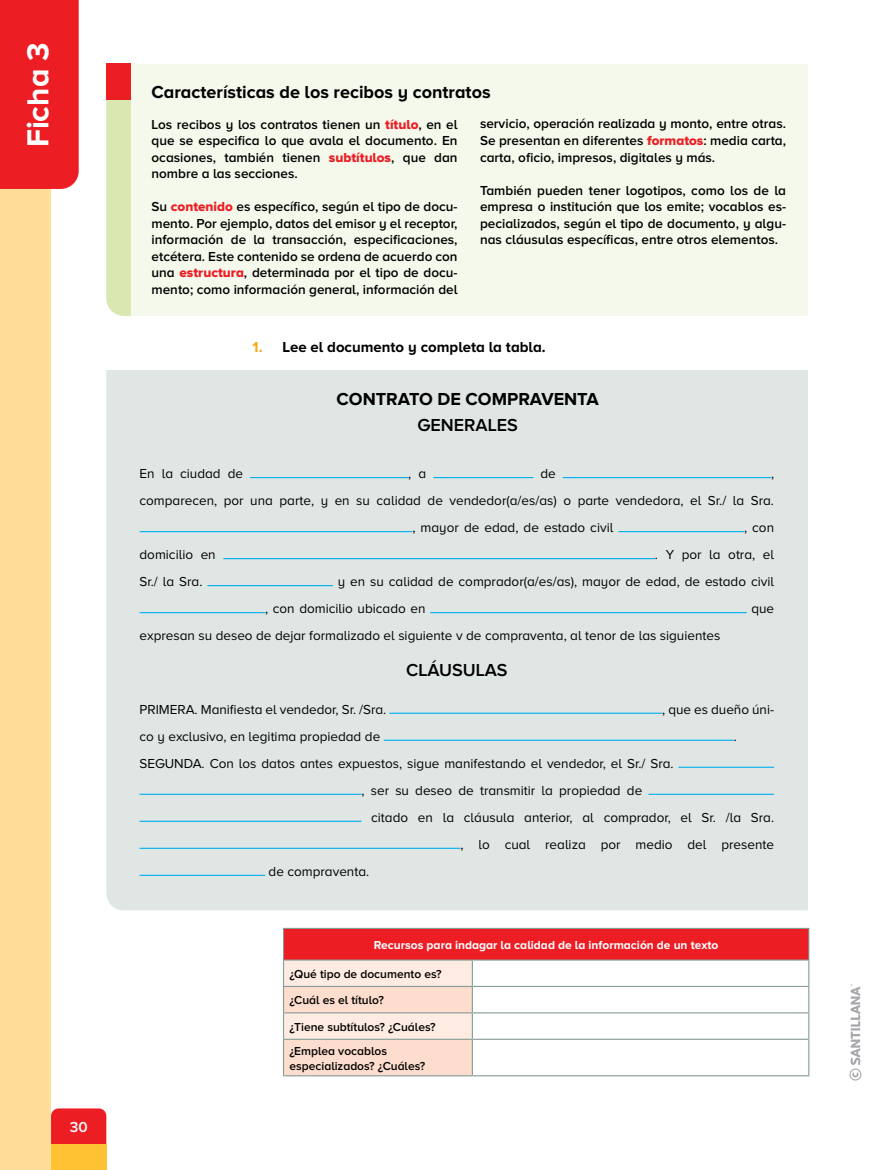
<style>
.page{position:relative;width:893px;height:1170px;background:#fff}
.page>*{position:absolute;margin:0;border:0;box-sizing:border-box;transform-origin:0 0}
.t1{font:700 31.5px "Proxima Nova A";color:#fff}
.t2{font:700 18px "Proxima Nova A";color:#000}
.t3{font:600 18px "Proxima Nova A";color:#000}
.t4{font:700 15px "Proxima Nova A";color:#000}
.t5{font:600 15px "Proxima Nova A";color:#fff}
.t6{font:600 13.5px/16.5px "Proxima Nova A";color:#000;text-align:justify}
.t7{font:13.5px/27px "Proxima Nova A";color:#000}
.t8{font:600 12px/26.4px "Proxima Nova A";color:#000}
.t9{font:700 12px "Proxima Nova A";color:#fff}
.s1{font-family:"Proxima Nova A Extrabld";font-weight:400;color:#ed1d24}
.s2{color:#faa81a}
</style>
<div class="page">
<div style="left:0;top:172px;width:51px;height:997px;background:#ffde9a"></div>
<div style="left:0;top:0;width:79px;height:189px;background:#ed1d24"></div>
<div style="left:51px;top:1108px;width:55px;height:36px;background:#ed1d24"></div>
<div style="left:51px;top:1144px;width:55px;height:25px;background:#fec232"></div>
<div style="left:131px;top:64px;width:677px;height:252px;background:#f5f9ec"></div>
<div style="left:106px;top:370px;width:702px;height:540px;background:#dfe6e4"></div>
<hr style="left:250px;top:477px;width:158px;height:1px;background:#00aeef">
<hr style="left:433px;top:477px;width:100px;height:1px;background:#00aeef">
<hr style="left:563px;top:477px;width:208px;height:1px;background:#00aeef">
<hr style="left:140px;top:531px;width:272px;height:1px;background:#00aeef">
<hr style="left:618px;top:531px;width:126px;height:1px;background:#00aeef">
<hr style="left:223px;top:558px;width:432px;height:1px;background:#00aeef">
<hr style="left:207px;top:585px;width:126px;height:1px;background:#00aeef">
<hr style="left:140px;top:612px;width:125px;height:1px;background:#00aeef">
<hr style="left:430px;top:612px;width:317px;height:1px;background:#00aeef">
<hr style="left:389px;top:712px;width:273px;height:1px;background:#00aeef">
<hr style="left:384px;top:739px;width:350px;height:1px;background:#00aeef">
<hr style="left:679px;top:766px;width:95px;height:1px;background:#00aeef">
<hr style="left:140px;top:793px;width:221px;height:1px;background:#00aeef">
<hr style="left:648px;top:793px;width:126px;height:1px;background:#00aeef">
<hr style="left:140px;top:820px;width:221px;height:1px;background:#00aeef">
<hr style="left:140px;top:847px;width:320px;height:1px;background:#00aeef">
<hr style="left:140px;top:874px;width:125px;height:1px;background:#00aeef">
<div style="left:106px;top:100px;width:25px;height:216px;background:#d9e8b0"></div>
<div style="left:106px;top:64px;width:25px;height:36px;background:#ed1d24"></div>
<div style="left:283px;top:928px;width:526px;height:31px;background:#ed1d24"></div>
<svg style="left:283px;top:960px;width:526px;height:115px"></svg>
<hr style="left:283px;top:1038px;width:189px;height:1px;background:#869c96">
<hr style="left:283px;top:1039px;width:1px;height:36px;background:#869c96">
<hr style="left:472px;top:1038px;width:337px;height:1px;background:#869c96">
<hr style="left:472px;top:1039px;width:1px;height:36px;background:#869c96">
<hr style="left:808px;top:1039px;width:1px;height:36px;background:#869c96">
<hr style="left:283px;top:1075px;width:189px;height:1px;background:#869c96">
<hr style="left:472px;top:1075px;width:337px;height:1px;background:#869c96">
<hr style="left:283px;top:927px;width:189px;height:1px;background:#869c96">
<hr style="left:283px;top:928px;width:1px;height:31px;background:#869c96">
<hr style="left:472px;top:927px;width:337px;height:1px;background:#869c96">
<hr style="left:283px;top:959px;width:189px;height:1px;background:#869c96">
<hr style="left:808px;top:928px;width:1px;height:31px;background:#869c96">
<hr style="left:472px;top:959px;width:337px;height:1px;background:#869c96">
<svg style="left:849px;top:984px;width:12px;height:96px"></svg>
<h1 class="t1" style="left:20px;top:147px;width:106px;rotate:-90deg">Ficha 3</h1>
<p class="t5" style="left:70px;top:1118px;width:19px">30</p>
<h2 class="t2" style="left:152px;top:82px;width:341px">Características de los recibos y contratos</h2>
<p class="t6" style="left:152px;top:115px;width:308px">Los recibos y los contratos tienen un <span class="s1">título</span>, en el que se especifica lo que avala el documento. En ocasiones, también tienen <span class="s1">subtítulos</span>, que dan nombre a las secciones.</p>
<p class="t6" style="left:152px;top:198px;width:308px">Su <span class="s1">contenido</span> es específico, según el tipo de docu&shy;mento. Por ejemplo, datos del emisor y el receptor, información de la transacción, especificaciones, etcétera. Este contenido se ordena de acuerdo con una <span class="s1">estructura</span>, determinada por el tipo de docu&shy;mento; como información general, información del</p>
<p class="t6" style="left:480px;top:115px;width:308px">servicio, operación realizada y monto, entre otras.<br>Se presentan en diferentes <span class="s1">formatos</span>: media carta, carta, oficio, impresos, digitales y más.</p>
<p class="t6" style="left:480px;top:181px;width:308px">También pueden tener logotipos, como los de la empresa o institución que los emite; vocablos es&shy;pecializados, según el tipo de documento, y algu&shy;nas cláusulas específicas, entre otros elementos.</p>
<p class="t4" style="left:253px;top:338px;width:295px"><span class="s2">1.</span> Lee el documento y completa la tabla.</p>
<h2 class="t2" style="left:337px;top:389px;width:264px">CONTRATO DE COMPRAVENTA</h2>
<h2 class="t3" style="left:418px;top:414px;width:102px">GENERALES</h2>
<p class="t7" style="left:140px;top:460px;width:105px">En la ciudad de</p>
<p class="t7" style="left:408px;top:460px;width:19px">, a</p>
<p class="t7" style="left:540px;top:460px;width:17px">de</p>
<p class="t7" style="left:771px;top:460px;width:5px">,</p>
<p class="t7" style="left:140px;top:487px;width:636px">comparecen, por una parte, y en su calidad de vendedor(a/es/as) o parte vendedora, el Sr./ la Sra.</p>
<p class="t7" style="left:412px;top:514px;width:202px">, mayor de edad, de estado civil</p>
<p class="t7" style="left:744px;top:514px;width:32px">, con</p>
<p class="t7" style="left:140px;top:541px;width:78px">domicilio en</p>
<p class="t7" style="left:655px;top:541px;width:121px">. Y por la otra, el</p>
<p class="t7" style="left:140px;top:568px;width:64px">Sr./ la Sra.</p>
<p class="t7" style="left:265px;top:568px;width:510px;text-indent:73px">y en su calidad de comprador(a/es/as), mayor de edad, de estado civil , con domicilio ubicado en</p>
<p class="t7" style="left:751px;top:595px;width:24px">que</p>
<p class="t7" style="left:140px;top:622px;width:582px">expresan su deseo de dejar formalizado el siguiente v de compraventa, al tenor de las siguientes</p>
<h2 class="t3" style="left:406px;top:660px;width:103px">CLÁUSULAS</h2>
<p class="t7" style="left:140px;top:695px;width:248px">PRIMERA. Manifiesta el vendedor, Sr. /Sra.</p>
<p class="t7" style="left:662px;top:695px;width:113px">, que es dueño úni-</p>
<p class="t7" style="left:140px;top:722px;width:242px">co y exclusivo, en legitima propiedad de</p>
<p class="t7" style="left:734px;top:722px;width:5px">.</p>
<p class="t7" style="left:361px;top:749px;width:314px;text-indent:-222px">SEGUNDA. Con los datos antes expuestos, sigue manifestando el vendedor, el Sr./ Sra. , ser su deseo de transmitir la propiedad de</p>
<p class="t7" style="left:371px;top:803px;width:404px;text-align:right">citado en la cláusula anterior, al comprador, el Sr. /la Sra. , lo cual realiza por medio del presente</p>
<p class="t7" style="left:269px;top:857px;width:102px">de compraventa.</p>
<p class="t9" style="left:374px;top:938px;width:346px">Recursos para indagar la calidad de la información de un texto</p>
<p class="t8" style="left:289px;top:960px;width:154px">¿Qué tipo de documento es?</p>
<p class="t8" style="left:289px;top:986px;width:148px">¿Cuál es el título?<br>¿Tiene subtítulos? ¿Cuáles?</p>
<p class="t8" style="left:289px;top:1042px;width:137px;line-height:15px">¿Emplea vocablos especializados? ¿Cuáles?</p>
</div>
